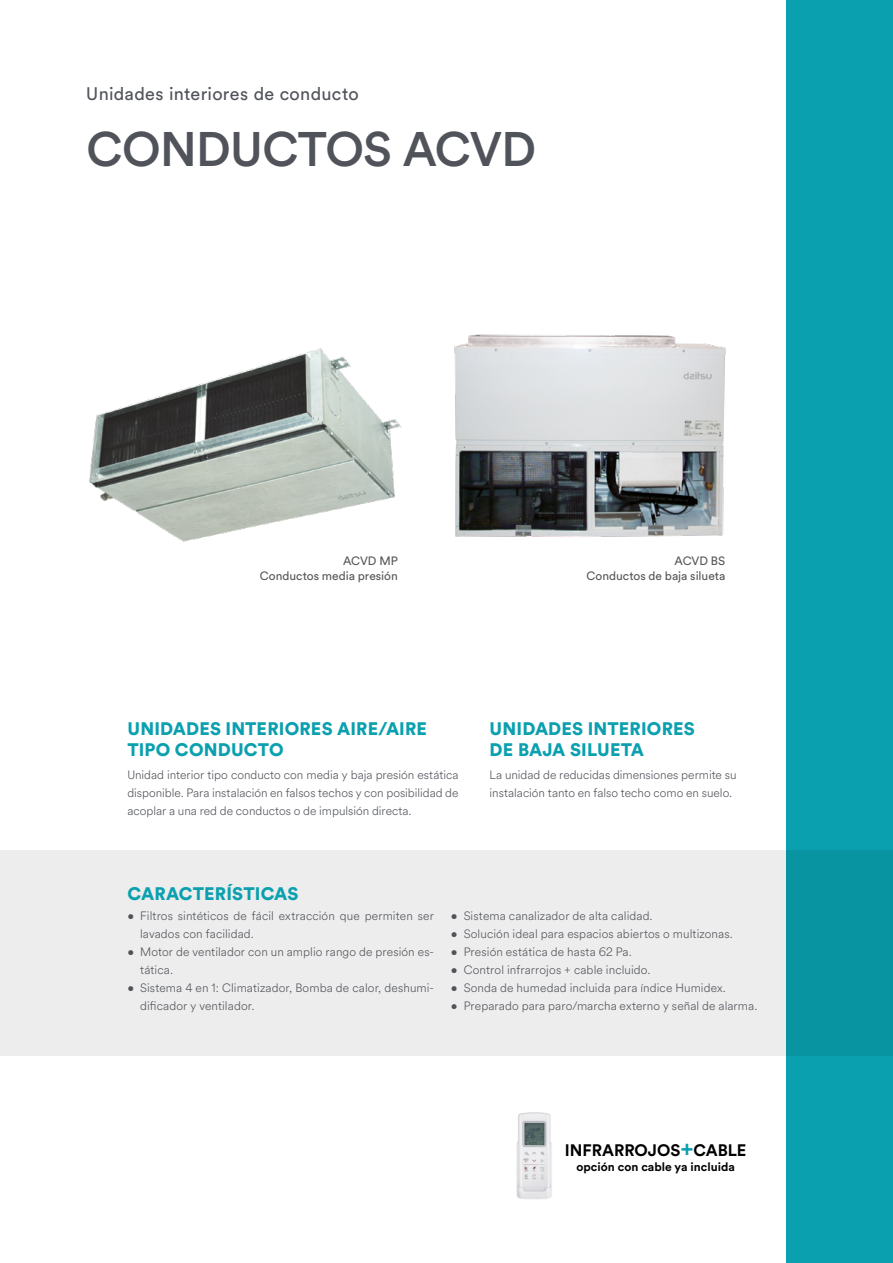
<style>
.page{position:relative;width:893px;height:1263px;background:#fff}
.page>*{position:absolute;margin:0;border:0;box-sizing:border-box;transform-origin:0 0}
.t1{font:500 48px "Circular Std";letter-spacing:-.015em;color:#50535a}
.t2{font:900 18px/21.6px "Circular Std";letter-spacing:.01em;color:#0aa0af}
.t3{font:18px "Circular Std";letter-spacing:.015em;color:#50535a}
.t4{font:700 16.5px "Circular Std";color:#000}
.t5{font:300 12px/18px "Circular Air";letter-spacing:.01em;color:#50535a}
.t6{font:12px/15px "Circular Std";color:#575756;text-align:right}
.t7{font:700 12px "Circular Std";color:#000}
.s1{font-size:22.5px;color:#0aa0af}
</style>
<div class="page">
<div style="left:0;top:850px;width:893px;height:206px;background:#ededed"></div>
<img style="left:89px;top:348px;width:313px;height:194px">
<img style="left:454px;top:334px;width:271px;height:203px">
<img style="left:516px;top:1112px;width:36px;height:87px">
<div style="left:787px;top:0;width:106px;height:1263px;background:linear-gradient(to right,#0a9ead,#0a9ead)"></div>
<h2 class="t3" style="left:86px;top:82px;width:274px">Unidades interiores de conducto</h2>
<h1 class="t1" style="left:87px;top:119px;width:451px">CONDUCTOS ACVD</h1>
<p class="t6" style="left:260px;top:553px;width:140px">ACVD MP<br>Conductos media presión</p>
<p class="t6" style="left:586px;top:553px;width:140px">ACVD BS<br>Conductos de baja silueta</p>
<h2 class="t2" style="left:127px;top:717px;width:301px">UNIDADES INTERIORES AIRE/AIRE<br>TIPO CONDUCTO</h2>
<p class="t5" style="left:127px;top:765px;width:333px;text-align:justify">Unidad interior tipo conducto con media y baja presión estática disponible. Para instalación en falsos techos y con posibilidad de acoplar a una red de conductos o de impulsión directa.</p>
<h2 class="t2" style="left:490px;top:717px;width:207px">UNIDADES INTERIORES<br>DE BAJA SILUETA</h2>
<p class="t5" style="left:490px;top:765px;width:248px">La unidad de reducidas dimensiones permite su instalación tanto en falso techo como en suelo.</p>
<h2 class="t2" style="left:127px;top:882px;width:172px">CARACTERÍSTICAS</h2>
<p class="t5" style="left:140px;top:907px;width:295px;text-indent:-13px">• Filtros sintéticos de fácil extracción que permiten ser lavados con facilidad.</p>
<p class="t5" style="left:140px;top:943px;width:295px;text-indent:-13px">• Motor de ventilador con un amplio rango de presión es&shy;tática.</p>
<p class="t5" style="left:140px;top:979px;width:295px;text-indent:-13px">• Sistema 4 en 1: Climatizador, Bomba de calor, deshumi&shy;dificador y ventilador.</p>
<p class="t5" style="left:451px;top:907px;width:203px">• Sistema canalizador de alta calidad.</p>
<p class="t5" style="left:451px;top:925px;width:283px">• Solución ideal para espacios abiertos o multizonas.</p>
<p class="t5" style="left:451px;top:943px;width:182px">• Presión estática de hasta 62 Pa.</p>
<p class="t5" style="left:451px;top:961px;width:201px">• Control infrarrojos + cable incluido.</p>
<p class="t5" style="left:451px;top:979px;width:277px">• Sonda de humedad incluida para índice Humidex.</p>
<p class="t5" style="left:451px;top:997px;width:308px">• Preparado para paro/marcha externo y señal de alarma.</p>
<h3 class="t4" style="left:565px;top:1140px;width:183px">INFRARROJOS<span class="s1">+</span>CABLE</h3>
<p class="t7" style="left:577px;top:1158px;width:160px">opción con cable ya incluida</p>
</div>
